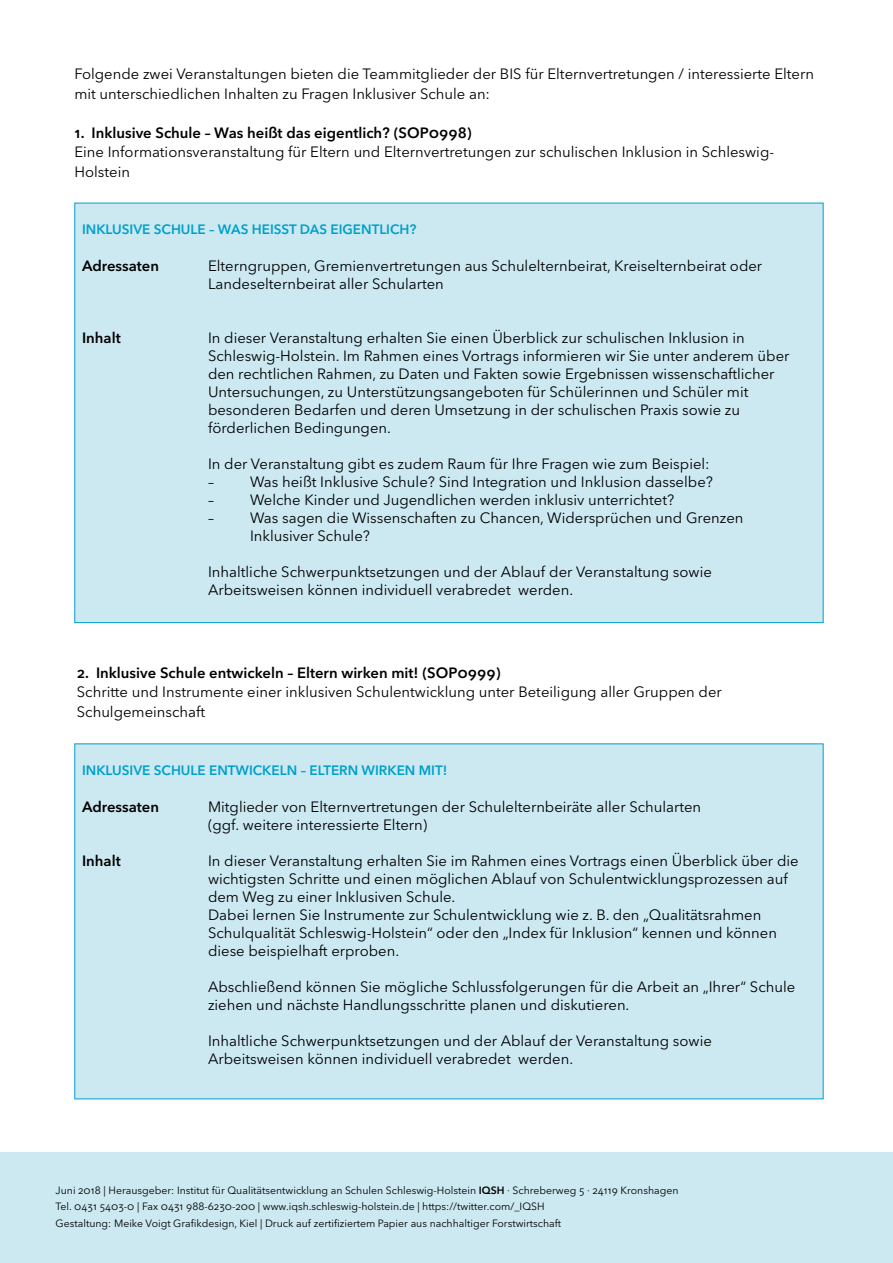
<style>
.page{position:relative;width:893px;height:1263px;background:#fff}
.page>*{position:absolute;margin:0;border:0;box-sizing:border-box;transform-origin:0 0}
.t1{font:14.85px/18px "Avenir Next LT Pro";color:#000}
.t2{font:600 14.85px "Avenir Next LT Pro";color:#000}
.t3{font:600 13.5px "Avenir Next LT Pro";color:#00a0c9}
.t4{font:10.5px/16.5px "Avenir Next LT Pro";color:#000}
.s1{font-weight:600}
</style>
<div class="page">
<div style="left:0;top:1152px;width:893px;height:111px;background:#cce9f2"></div>
<div style="left:74px;top:203px;width:749px;height:420px;background:#cce9f2;border:1px solid #00a0c9"></div>
<div style="left:74px;top:743px;width:749px;height:356px;background:#cce9f2"></div>
<p class="t1" style="left:74px;top:64px;width:741px;line-height:19.5px">Folgende zwei Veranstaltungen bieten die Teammitglieder der BIS für Elternvertretungen / interessierte Eltern mit unterschiedlichen Inhalten zu Fragen Inklusiver Schule an:</p>
<p class="t2" style="left:74px;top:124px;width:399px">1. Inklusive Schule – Was heißt das eigentlich? (SOP0998)</p>
<p class="t1" style="left:74px;top:142px;width:701px;line-height:19.5px">Eine Informationsveranstaltung für Eltern und Elternvertretungen zur schulischen Inklusion in Schleswig-<br>Holstein</p>
<p class="t3" style="left:82px;top:221px;width:336px">INKLUSIVE SCHULE – WAS HEISST DAS EIGENTLICH?</p>
<p class="t2" style="left:82px;top:257px;width:78px">Adressaten</p>
<p class="t1" style="left:208px;top:257px;width:556px">Elterngruppen, Gremienvertretungen aus Schulelternbeirat, Kreiselternbeirat oder<br>Landeselternbeirat aller Schularten</p>
<p class="t2" style="left:82px;top:329px;width:40px">Inhalt</p>
<p class="t1" style="left:208px;top:329px;width:583px">In dieser Veranstaltung erhalten Sie einen Überblick zur schulischen Inklusion in Schleswig-Holstein. Im Rahmen eines Vortrags informieren wir Sie unter anderem über den rechtlichen Rahmen, zu Daten und Fakten sowie Ergebnissen wissenschaftlicher Untersuchungen, zu Unterstützungsangeboten für Schülerinnen und Schüler mit besonderen Bedarfen und deren Umsetzung in der schulischen Praxis sowie zu förderlichen Bedingungen.</p>
<p class="t1" style="left:208px;top:455px;width:503px">In der Veranstaltung gibt es zudem Raum für Ihre Fragen wie zum Beispiel: –</p>
<p class="t1" style="left:250px;top:473px;width:464px">Was heißt Inklusive Schule? Sind Integration und Inklusion dasselbe?</p>
<p class="t1" style="left:208px;top:491px;width:7px">–</p>
<p class="t1" style="left:250px;top:491px;width:426px">Welche Kinder und Jugendlichen werden inklusiv unterrichtet?</p>
<p class="t1" style="left:208px;top:509px;width:7px">–</p>
<p class="t1" style="left:250px;top:509px;width:495px">Was sagen die Wissenschaften zu Chancen, Widersprüchen und Grenzen<br>Inklusiver Schule?</p>
<p class="t1" style="left:208px;top:563px;width:505px">Inhaltliche Schwerpunktsetzungen und der Ablauf der Veranstaltung sowie<br>Arbeitsweisen können individuell verabredet werden.</p>
<p class="t2" style="left:77px;top:664px;width:425px">2. Inklusive Schule entwickeln – Eltern wirken mit! (SOP0999)</p>
<p class="t1" style="left:77px;top:682px;width:646px;line-height:19.5px">Schritte und Instrumente einer inklusiven Schulentwicklung unter Beteiligung aller Gruppen der<br>Schulgemeinschaft</p>
<p class="t3" style="left:82px;top:762px;width:367px">INKLUSIVE SCHULE ENTWICKELN – ELTERN WIRKEN MIT!</p>
<p class="t2" style="left:82px;top:798px;width:78px">Adressaten</p>
<p class="t1" style="left:208px;top:798px;width:495px">Mitglieder von Elternvertretungen der Schulelternbeiräte aller Schularten (ggf. weitere interessierte Eltern)</p>
<p class="t2" style="left:82px;top:852px;width:40px">Inhalt</p>
<p class="t1" style="left:208px;top:852px;width:592px">In dieser Veranstaltung erhalten Sie im Rahmen eines Vortrags einen Überblick über die wichtigsten Schritte und einen möglichen Ablauf von Schulentwicklungsprozessen auf dem Weg zu einer Inklusiven Schule.<br>Dabei lernen Sie Instrumente zur Schulentwicklung wie z. B. den „Qualitätsrahmen Schulqualität Schleswig-Holstein“ oder den „Index für Inklusion“ kennen und können diese beispielhaft erproben.</p>
<p class="t1" style="left:208px;top:978px;width:589px">Abschließend können Sie mögliche Schlussfolgerungen für die Arbeit an „Ihrer“ Schule ziehen und nächste Handlungsschritte planen und diskutieren.</p>
<p class="t1" style="left:208px;top:1032px;width:505px">Inhaltliche Schwerpunktsetzungen und der Ablauf der Veranstaltung sowie<br>Arbeitsweisen können individuell verabredet werden.</p>
<p class="t4" style="left:56px;top:1182px;width:624px">Juni 2018 | Herausgeber: Institut für Qualitätsentwicklung an Schulen Schleswig-Holstein <span class="s1">IQSH</span> · Schreberweg 5 · 24119 Kronshagen<br>Tel. 0431 5403-0 | Fax 0431 988-6230-200 | www.iqsh.schleswig-holstein.de | https://twitter.com/_IQSH<br>Gestaltung: Meike Voigt Grafikdesign, Kiel | Druck auf zertifiziertem Papier aus nachhaltiger Forstwirtschaft</p>
</div>
